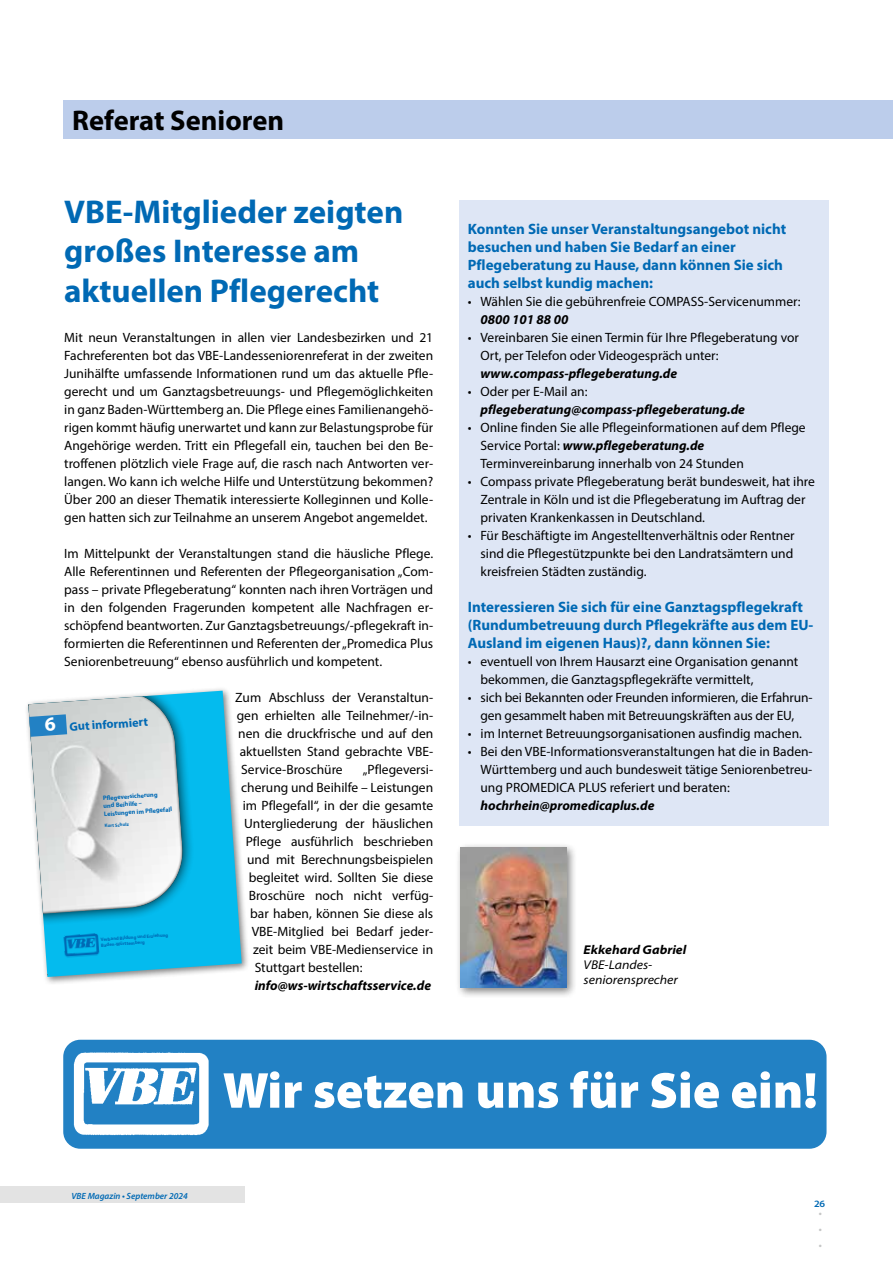
<style>
.page{position:relative;width:893px;height:1263px;background:#fff}
.page>*{position:absolute;margin:0;border:0;box-sizing:border-box;transform-origin:0 0}
.t1{font:900 51px "Myriad Pro";color:#fff}
.t2{font:700 33px/39.6px "Myriad Pro";color:#0069b4}
.t3{font:700 28.5px "Myriad Pro";color:#000}
.t4{font:700 15px/18px "Myriad Pro";color:#0069b4}
.t5{font:13.5px/18px "Myriad Pro";color:#000;text-align:justify}
.t6{font:italic 700 13.5px "Myriad Pro";color:#000}
.t7{font:700 13.5px/15.9px "Myriad Pro";color:#c5c6c6;text-align:justify}
.t8{font:italic semi-expanded 12.75px/15.3px "Myriad Pro";color:#000}
.t9{font:italic 700 semi-expanded 12.75px "Myriad Pro";color:#000}
.t10{font:700 12.3px "Myriad Pro";color:#0069b4}
.t11{font:600 9.75px "Myriad Pro";color:#0069b4;scale:1.08 1}
.t12{font:italic 600 9px "Myriad Pro";color:#0069b4}
.t13{font:700 6.3px/7.9px "Myriad Pro";color:#0069b4}
.t14{font:700 4.8px/5.7px "Myriad Pro";color:#0069b4}
.s1{font-weight:700;font-style:italic}
</style>
<div class="page">
<div style="left:0;top:1186px;width:244px;height:16px;background:#e3e3e3"></div>
<div style="left:64px;top:100px;width:829px;height:38px;background:#bccdeb"></div>
<div style="left:459px;top:200px;width:370px;height:625px;background:#dee6f5"></div>
<div style="left:455px;top:842px;width:123px;height:157px;background:#000;opacity:.5"></div>
<img style="left:460px;top:847px;width:107px;height:141px">
<div style="left:24px;top:687px;width:227px;height:299px;background:#000;opacity:.5"></div>
<svg style="left:28px;top:691px;width:214px;height:286px"></svg>
<svg style="left:143px;top:971px;width:6px;height:6px"></svg>
<svg style="left:234px;top:823px;width:6px;height:6px"></svg>
<div style="left:63px;top:1040px;width:763px;height:109px;background:#2281c4;border-radius:17px"></div>
<img style="left:73px;top:1052px;width:136px;height:84px">
<svg style="left:28px;top:691px;width:178px;height:241px"></svg>
<h3 class="t3" style="left:72px;top:102px;width:213px">Referat Senioren</h3>
<h2 class="t2" style="left:64px;top:191px;width:341px">VBE-Mitglieder zeigten großes Interesse am aktuellen Pflegerecht</h2>
<p class="t5" style="left:64px;top:328px;width:371px">Mit neun Veranstaltungen in allen vier Landesbezirken und 21<br>Fachreferenten bot das VBE-Landesseniorenreferat in der zweiten Junihälfte umfassende Informationen rund um das aktuelle Pfle&shy;gerecht und um Ganztagsbetreuungs- und Pflegemöglichkeiten in ganz Baden-Württemberg an. Die Pflege eines Familienangehö&shy;rigen kommt häufig unerwartet und kann zur Belastungsprobe für Angehörige werden. Tritt ein Pflegefall ein, tauchen bei den Be&shy;troffenen plötzlich viele Frage auf, die rasch nach Antworten ver&shy;langen. Wo kann ich welche Hilfe und Unterstützung bekommen?<br>Über 200 an dieser Thematik interessierte Kolleginnen und Kolle&shy;gen hatten sich zur Teilnahme an unserem Angebot angemeldet.</p>
<p class="t5" style="left:64px;top:544px;width:371px">Im Mittelpunkt der Veranstaltungen stand die häusliche Pflege.<br>Alle Referentinnen und Referenten der Pflegeorganisation „Com&shy;pass – private Pflegeberatung“ konnten nach ihren Vorträgen und in den folgenden Fragerunden kompetent alle Nachfragen er&shy;schöpfend beantworten. Zur Ganztagsbetreuungs/-pflegekraft in&shy;formierten die Referentinnen und Referenten der „Promedica Plus Seniorenbetreuung“ ebenso ausführlich und kompetent.</p>
<p class="t5" style="left:235px;top:688px;width:200px">Zum Abschluss der Veranstaltun-</p>
<p class="t5" style="left:237px;top:706px;width:198px">gen erhielten alle Teilnehmer/-in-</p>
<p class="t5" style="left:238px;top:724px;width:197px">nen die druckfrische und auf den</p>
<p class="t5" style="left:240px;top:742px;width:195px">aktuellsten Stand gebrachte VBE-</p>
<p class="t5" style="left:241px;top:760px;width:103px">Service-Broschüre</p>
<p class="t5" style="left:363px;top:760px;width:72px">„Pflegeversi-</p>
<p class="t5" style="left:241px;top:778px;width:193px">cherung und Beihilfe – Leistungen</p>
<p class="t5" style="left:243px;top:796px;width:192px">im Pflegefall“, in der die gesamte</p>
<p class="t5" style="left:244px;top:814px;width:191px">Untergliederung der häuslichen</p>
<p class="t5" style="left:246px;top:832px;width:189px">Pflege ausführlich beschrieben</p>
<p class="t5" style="left:247px;top:850px;width:188px">und mit Berechnungsbeispielen</p>
<p class="t5" style="left:249px;top:868px;width:186px">begleitet wird. Sollten Sie diese</p>
<p class="t5" style="left:249px;top:886px;width:186px">Broschüre noch nicht verfüg-</p>
<p class="t5" style="left:250px;top:904px;width:184px">bar haben, können Sie diese als</p>
<p class="t5" style="left:252px;top:922px;width:183px">VBE-Mitglied bei Bedarf jeder-</p>
<p class="t5" style="left:253px;top:940px;width:181px">zeit beim VBE-Medienservice in</p>
<p class="t5" style="left:255px;top:958px;width:109px">Stuttgart bestellen:</p>
<p class="t6" style="left:255px;top:977px;width:178px">info@ws-wirtschaftsservice.de</p>
<p class="t10" style="left:69px;top:719px;width:80px;rotate:-4deg">Gut informiert</p>
<p class="t13" style="left:103px;top:794px;width:70px;rotate:-4deg">Pfl egeversicherung<br>und Beihilfe –<br>Leistungen im Pfl egefall</p>
<p class="t14" style="left:105px;top:823px;width:26px;rotate:-4deg">Kurt Schulz</p>
<p class="t14" style="left:101px;top:936px;width:69px;rotate:-4deg">Verband Bildung und Erziehung<br>Baden-Württemberg</p>
<p class="t4" style="left:468px;top:219px;width:320px">Konnten Sie unser Veranstaltungsangebot nicht besuchen und haben Sie Bedarf an einer Pflegeberatung zu Hause, dann können Sie sich auch selbst kundig machen:</p>
<p class="t5" style="left:468px;top:292px;width:334px">• Wählen Sie die gebührenfreie COMPASS-Servicenummer:</p>
<p class="t6" style="left:480px;top:311px;width:89px">0800 101 88 00</p>
<p class="t5" style="left:480px;top:328px;width:320px;text-indent:-13px">• Vereinbaren Sie einen Termin für Ihre Pflegeberatung vor<br>Ort, per Telefon oder Videogespräch unter:</p>
<p class="t6" style="left:480px;top:365px;width:198px">www.compass-pflegeberatung.de</p>
<p class="t5" style="left:468px;top:382px;width:121px">• Oder per E-Mail an:</p>
<p class="t6" style="left:480px;top:401px;width:266px">pflegeberatung@compass-pflegeberatung.de</p>
<p class="t5" style="left:480px;top:418px;width:327px;text-align:left;text-indent:-13px">• Online finden Sie alle Pflegeinformationen auf dem Pflege<br>Service Portal: <span class="s1">www.pflegeberatung.de<br></span>Terminvereinbarung innerhalb von 24 Stunden</p>
<p class="t5" style="left:480px;top:472px;width:336px;text-align:left;text-indent:-13px">• Compass private Pflegeberatung berät bundesweit, hat ihre<br>Zentrale in Köln und ist die Pflegeberatung im Auftrag der privaten Krankenkassen in Deutschland.</p>
<p class="t5" style="left:480px;top:526px;width:316px;text-indent:-13px">• Für Beschäftigte im Angestelltenverhältnis oder Rentner sind die Pflegestützpunkte bei den Landratsämtern und kreisfreien Städten zuständig.</p>
<p class="t4" style="left:468px;top:597px;width:347px">Interessieren Sie sich für eine Ganztagspflegekraft (Rundumbetreuung durch Pflegekräfte aus dem EU-<br>Ausland im eigenen Haus)?, dann können Sie:</p>
<p class="t5" style="left:480px;top:652px;width:319px;text-indent:-13px">• eventuell von Ihrem Hausarzt eine Organisation genannt bekommen, die Ganztagspflegekräfte vermittelt,</p>
<p class="t5" style="left:468px;top:688px;width:346px;text-align:center">• sich bei Bekannten oder Freunden informieren, die Erfahrun&shy;gen gesammelt haben mit Betreuungskräften aus der EU,</p>
<p class="t5" style="left:468px;top:724px;width:336px">• im Internet Betreuungsorganisationen ausfindig machen.</p>
<p class="t5" style="left:480px;top:742px;width:334px;text-indent:-13px">• Bei den VBE-Informationsveranstaltungen hat die in Baden-Württemberg und auch bundesweit tätige Seniorenbetreu&shy;ung PROMEDICA PLUS referiert und beraten:</p>
<p class="t6" style="left:480px;top:797px;width:175px">hochrhein@promedicaplus.de</p>
<p class="t9" style="left:584px;top:941px;width:104px">Ekkehard Gabriel</p>
<p class="t8" style="left:584px;top:957px;width:96px">VBE-Landes&shy;seniorensprecher</p>
<p class="t12" style="left:71px;top:1190px;width:118px">VBE Magazin • September 2024</p>
<h1 class="t1" style="left:223px;top:1056px;width:597px">Wir setzen uns für Sie ein!</h1>
<p class="t11" style="left:814px;top:1197px;width:12px">26</p>
<p class="t7" style="left:819px;top:1202px;width:5px">. . .</p>
</div>
